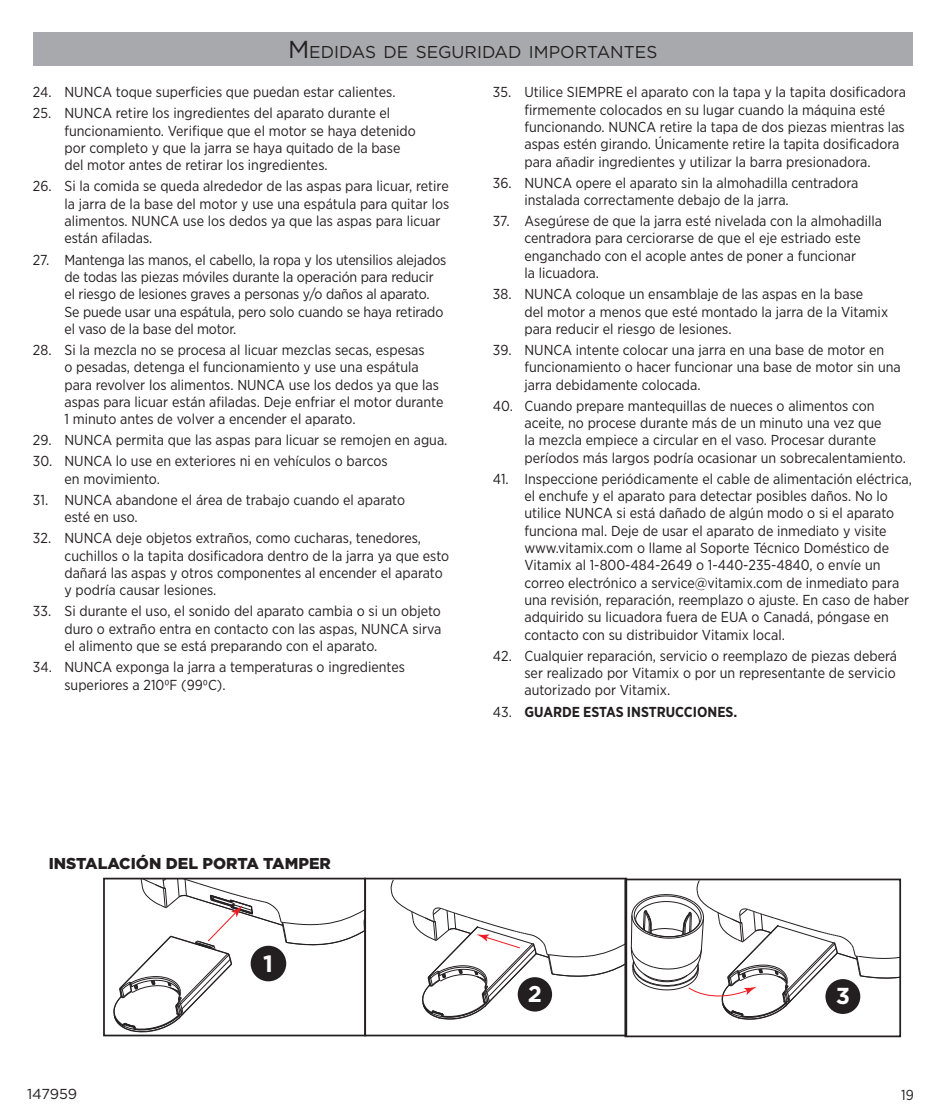
<style>
.page{position:relative;width:945px;height:1119px;background:#fff}
.page>*{position:absolute;margin:0;border:0;box-sizing:border-box;transform-origin:0 0}
.t1{font:700 23.62px "Gotham";color:#fff}
.t2{font:700 23.1px "Gotham";color:#fff}
.t3{font:700 22.75px "Gotham";color:#fff}
.t4{font:17.15px "Gotham";color:#231f20}
.Heading{font:900 15.75px "Gotham";color:#231f20}
.t5{font:14.35px/17.3px "Gotham Narrow";color:#231f20}
.t6{font:700 14.35px "Gotham Narrow";color:#231f20}
.t7{font:14.35px "Gotham";letter-spacing:-.005em;color:#231f20}
.s1{font-size:24.5px}
.s2{font-weight:400}
</style>
<div class="page">
<div style="left:33px;top:32px;width:879px;height:33px;background:#a8a9ad"></div>
<svg style="left:113px;top:881px;width:250px;height:152px"></svg>
<div style="left:251px;top:946px;width:35px;height:35px;background:#231f20;border-radius:50%"></div>
<div style="left:103px;top:878px;width:263px;height:158px;border:2px solid #231f20"></div>
<div style="left:364px;top:878px;width:263px;height:158px;border:2px solid #231f20"></div>
<svg style="left:391px;top:879px;width:507px;height:143px"></svg>
<div style="left:825px;top:979px;width:35px;height:35px;background:#231f20;border-radius:50%"></div>
<div style="left:624px;top:878px;width:277px;height:159px;border:2px solid #231f20"></div>
<p class="t4" style="left:288px;top:41px;width:371px"><span class="s1">M</span>EDIDAS DE SEGURIDAD IM PORTANTES</p>
<p class="t5" style="left:33px;top:83px;width:364px">24. NUNCA toque superficies que puedan estar calientes.</p>
<p class="t5" style="left:64px;top:104px;width:353px;text-indent:-32px">25. NUNCA retire los ingredientes del aparato durante el funcionamiento. Verifique que el motor se haya detenido por completo y que la jarra se haya quitado de la base del motor antes de retirar los ingredientes.</p>
<p class="t5" style="left:64px;top:177px;width:386px;text-indent:-32px">26. Si la comida se queda alrededor de las aspas para licuar, retire la jarra de la base del motor y use una espátula para quitar los alimentos. NUNCA use los dedos ya que las aspas para licuar están afiladas.</p>
<p class="t5" style="left:64px;top:251px;width:383px;text-indent:-32px">27. Mantenga las manos, el cabello, la ropa y los utensilios alejados de todas las piezas móviles durante la operación para reducir el riesgo de lesiones graves a personas y/o daños al aparato.<br>Se puede usar una espátula, pero solo cuando se haya retirado el vaso de la base del motor.</p>
<p class="t5" style="left:64px;top:341px;width:381px;text-indent:-32px">28. Si la mezcla no se procesa al licuar mezclas secas, espesas<br>o pesadas, detenga el funcionamiento y use una espátula para revolver los alimentos. NUNCA use los dedos ya que las aspas para licuar están afiladas. Deje enfriar el motor durante 1 minuto antes de volver a encender el aparato.</p>
<p class="t5" style="left:33px;top:431px;width:416px">29. NUNCA permita que las aspas para licuar se remojen en agua.</p>
<p class="t5" style="left:64px;top:452px;width:325px;text-indent:-32px">30. NUNCA lo use en exteriores ni en vehículos o barcos en movimiento.</p>
<p class="t5" style="left:64px;top:491px;width:342px;text-indent:-32px">31. NUNCA abandone el área de trabajo cuando el aparato esté en uso.</p>
<p class="t5" style="left:64px;top:529px;width:386px;text-indent:-32px">32. NUNCA deje objetos extraños, como cucharas, tenedores, cuchillos o la tapita dosificadora dentro de la jarra ya que esto dañará las aspas y otros componentes al encender el aparato y podría causar lesiones.</p>
<p class="t5" style="left:64px;top:602px;width:378px;text-align:justify;text-indent:-32px">33. Si durante el uso, el sonido del aparato cambia o si un objeto duro o extraño entra en contacto con las aspas, NUNCA sirva el alimento que se está preparando con el aparato.</p>
<p class="t5" style="left:64px;top:658px;width:342px;text-indent:-32px">34. NUNCA exponga la jarra a temperaturas o ingredientes superiores a 2100F (990C).</p>
<p class="t5" style="left:524px;top:83px;width:383px;text-indent:-32px">35. Utilice SIEMPRE el aparato con la tapa y la tapita dosificadora firmemente colocados en su lugar cuando la máquina esté funcionando. NUNCA retire la tapa de dos piezas mientras las aspas estén girando. Únicamente retire la tapita dosificadora para añadir ingredientes y utilizar la barra presionadora.</p>
<p class="t5" style="left:524px;top:174px;width:336px;text-indent:-32px">36. NUNCA opere el aparato sin la almohadilla centradora instalada correctamente debajo de la jarra.</p>
<p class="t5" style="left:524px;top:212px;width:359px;text-indent:-32px">37. Asegúrese de que la jarra esté nivelada con la almohadilla centradora para cerciorarse de que el eje estriado este enganchado con el acople antes de poner a funcionar<br>la licuadora.</p>
<p class="t5" style="left:524px;top:285px;width:365px;text-indent:-32px">38. NUNCA coloque un ensamblaje de las aspas en la base<br>del motor a menos que esté montado la jarra de la Vitamix para reducir el riesgo de lesiones.</p>
<p class="t5" style="left:524px;top:341px;width:378px;text-indent:-32px">39. NUNCA intente colocar una jarra en una base de motor en funcionamiento o hacer funcionar una base de motor sin una jarra debidamente colocada.</p>
<p class="t5" style="left:524px;top:397px;width:383px;text-indent:-32px">40. Cuando prepare mantequillas de nueces o alimentos con aceite, no procese durante más de un minuto una vez que<br>la mezcla empiece a circular en el vaso. Procesar durante períodos más largos podría ocasionar un sobrecalentamiento.</p>
<p class="t5" style="left:524px;top:470px;width:389px;text-indent:-32px">41. Inspeccione periódicamente el cable de alimentación eléctrica, el enchufe y el aparato para detectar posibles daños. No lo utilice NUNCA si está dañado de algún modo o si el aparato funciona mal. Deje de usar el aparato de inmediato y visite www.vitamix.com o llame al Soporte Técnico Doméstico de Vitamix al 1-800-484-2649 o 1-440-235-4840, o envíe un correo electrónico a service@vitamix.com de inmediato para una revisión, reparación, reemplazo o ajuste. En caso de haber adquirido su licuadora fuera de EUA o Canadá, póngase en contacto con su distribuidor Vitamix local.</p>
<p class="t5" style="left:524px;top:647px;width:374px;text-align:justify;text-indent:-32px">42. Cualquier reparación, servicio o reemplazo de piezas deberá ser realizado por Vitamix o por un representante de servicio autorizado por Vitamix.</p>
<p class="t6" style="left:493px;top:702px;width:246px"><span class="s2">43.</span> GUARDE ESTAS INSTRUCCIONES.</p>
<p class="Heading" style="left:49px;top:852px;width:284px">INSTALACIÓN DEL PORTA TAMPER</p>
<p class="t1" style="left:263px;top:948px;width:11px">1</p>
<p class="t3" style="left:528px;top:979px;width:16px">2</p>
<p class="t2" style="left:836px;top:981px;width:16px">3</p>
<p class="t7" style="left:27px;top:1084px;width:52px">147959</p>
<p class="t5" style="left:901px;top:1086px;width:14px">19</p>
</div>
